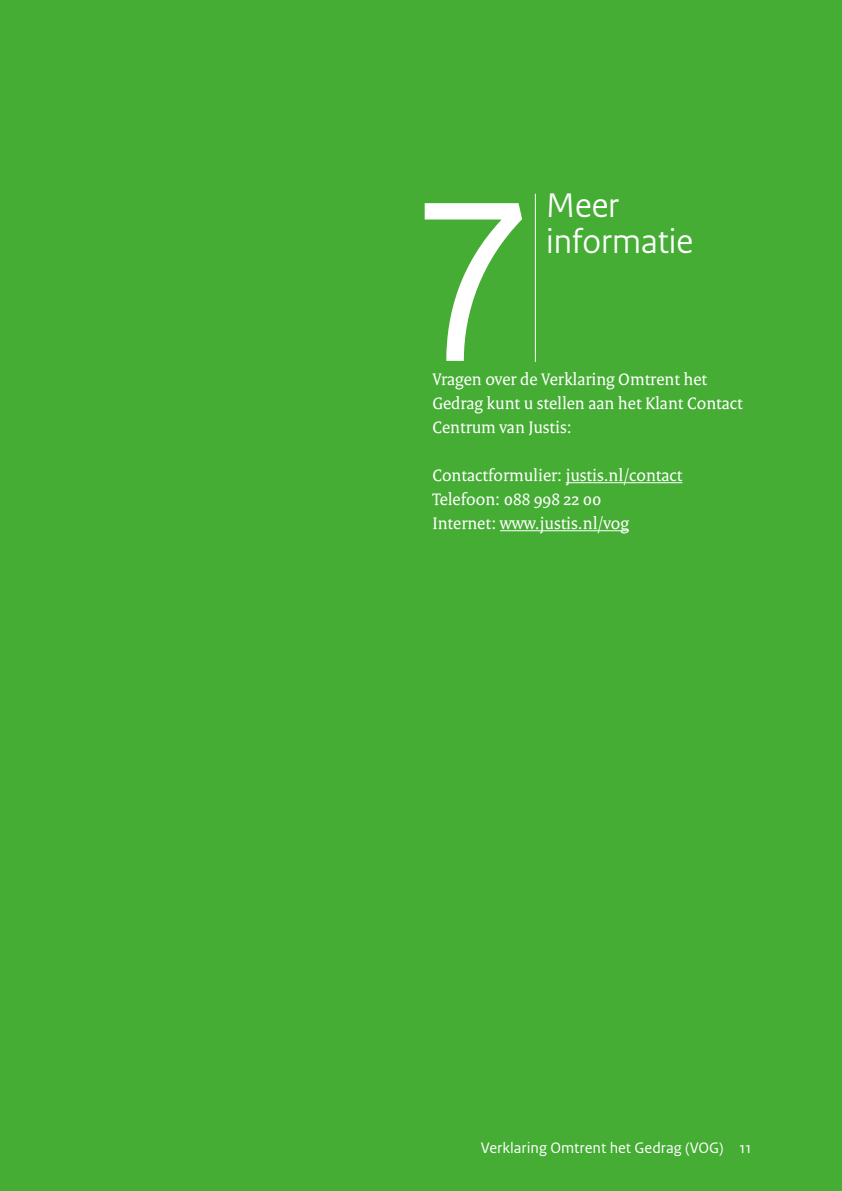
<style>
.page{position:relative;width:842px;height:1191px;background:#45ac34}
.page>*{position:absolute;margin:0;border:0;box-sizing:border-box;transform-origin:0 0}
.H2_Kop_cijfer{font:240px "Rijksoverheid Sans Text";color:#fff}
.H2_RO_Kop{font:36px/36px "Rijksoverheid Sans Heading";color:#fff}
.P_RO_Broodtekst_Seri{font:18px/24px "Rijksoverheid Serif";color:#fff}
.t1{font:16px "Rijksoverheid Sans Text";color:#fff}
</style>
<div class="page">
<hr style="left:535px;top:194px;width:1px;height:168px;background:#fff">
<hr style="left:566px;top:482px;width:116px;height:1px;background:#fff">
<hr style="left:500px;top:530px;width:129px;height:1px;background:#fff">
<h2 class="H2_Kop_cijfer" style="left:419px;top:105px;width:112px">7</h2>
<h2 class="H2_RO_Kop" style="left:546px;top:187px;width:148px">Meer informatie</h2>
<p class="P_RO_Broodtekst_Seri" style="left:432px;top:367px;width:312px">Vragen over de Verklaring Omtrent het<br>Gedrag kunt u stellen aan het Klant Contact<br>Centrum van Justis:</p>
<p class="P_RO_Broodtekst_Seri" style="left:432px;top:463px;width:252px">Contactformulier: justis.nl/contact</p>
<p class="P_RO_Broodtekst_Seri" style="left:432px;top:487px;width:171px">Telefoon: 088 998 22 00</p>
<p class="P_RO_Broodtekst_Seri" style="left:432px;top:511px;width:198px">Internet: www.justis.nl/vog</p>
<p class="t1" style="left:481px;top:1138px;width:272px">Verklaring Omtrent het Gedrag (VOG) 11</p>
</div>
